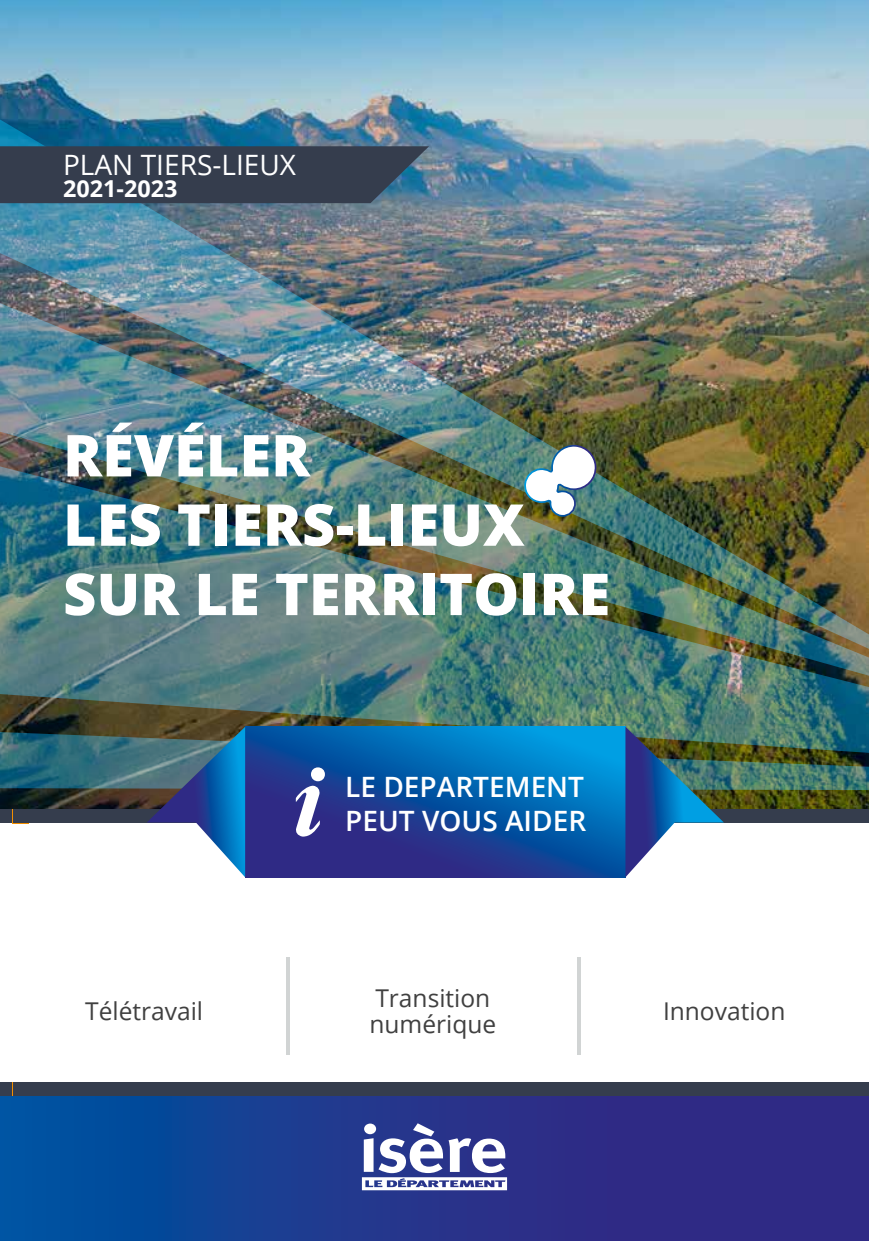
<style>
.page{position:relative;width:869px;height:1241px;background:#fff}
.page>*{position:absolute;margin:0;border:0;box-sizing:border-box;transform-origin:0 0}
.t1{font:800 57.75px/69.3px "Open Sans";color:#fff}
.t2{font:600 28px/33.6px "Open Sans";color:#fff}
.t3{font:28px "Open Sans";color:#fff}
.t4{font:24.5px/26.2px "Open Sans";color:#404040}
.t5{font:700 23.45px "Open Sans";color:#fff}
</style>
<div class="page">
<div style="left:0;top:1081px;width:868px;height:159px;background:linear-gradient(to right,#04509d,#3d227e)"></div>
<div style="left:0;top:1081px;width:868px;height:14px;background:#353d4d"></div>
<img style="left:0;top:0;width:868px;height:809px">
<hr style="left:286px;top:957px;width:4px;height:97px;background:#d1d4d4">
<hr style="left:577px;top:957px;width:4px;height:97px;background:#d1d4d4">
<svg style="left:362px;top:1123px;width:145px;height:66px"></svg>
<img style="left:0;top:681px;width:868px;height:47px">
<svg style="left:0;top:660px;width:868px;height:21px;background:#4f7978"></svg>
<img style="left:0;top:89px;width:868px;height:571px">
<img style="left:0;top:728px;width:868px;height:62px">
<div style="left:0;top:809px;width:868px;height:14px;background:#353d4d"></div>
<svg style="left:245px;top:726px;width:380px;height:151px;background:#1054a4"></svg>
<svg style="left:147px;top:726px;width:98px;height:151px"></svg>
<img style="left:625px;top:726px;width:98px;height:151px">
<svg style="left:0;top:146px;width:429px;height:57px;background:#354152"></svg>
<svg style="left:295px;top:767px;width:30px;height:69px"></svg>
<img style="left:522px;top:443px;width:74px;height:75px">
<p class="t3" style="left:63px;top:145px;width:234px">PLAN TIERS-LIEUX</p>
<p class="t5" style="left:63px;top:172px;width:116px">2021-2023</p>
<h1 class="t1" style="left:63px;top:417px;width:548px">RÉVÉLER<br>LES TIERS-LIEUX<br>SUR LE TERRITOIRE</h1>
<p class="t2" style="left:345px;top:769px;width:242px">LE DEPARTEMENT<br>PEUT VOUS AIDER</p>
<p class="t4" style="left:369px;top:984px;width:128px">Transition numérique</p>
<p class="t4" style="left:85px;top:997px;width:119px">Télétravail</p>
<p class="t4" style="left:662px;top:997px;width:124px">Innovation</p>
</div>
